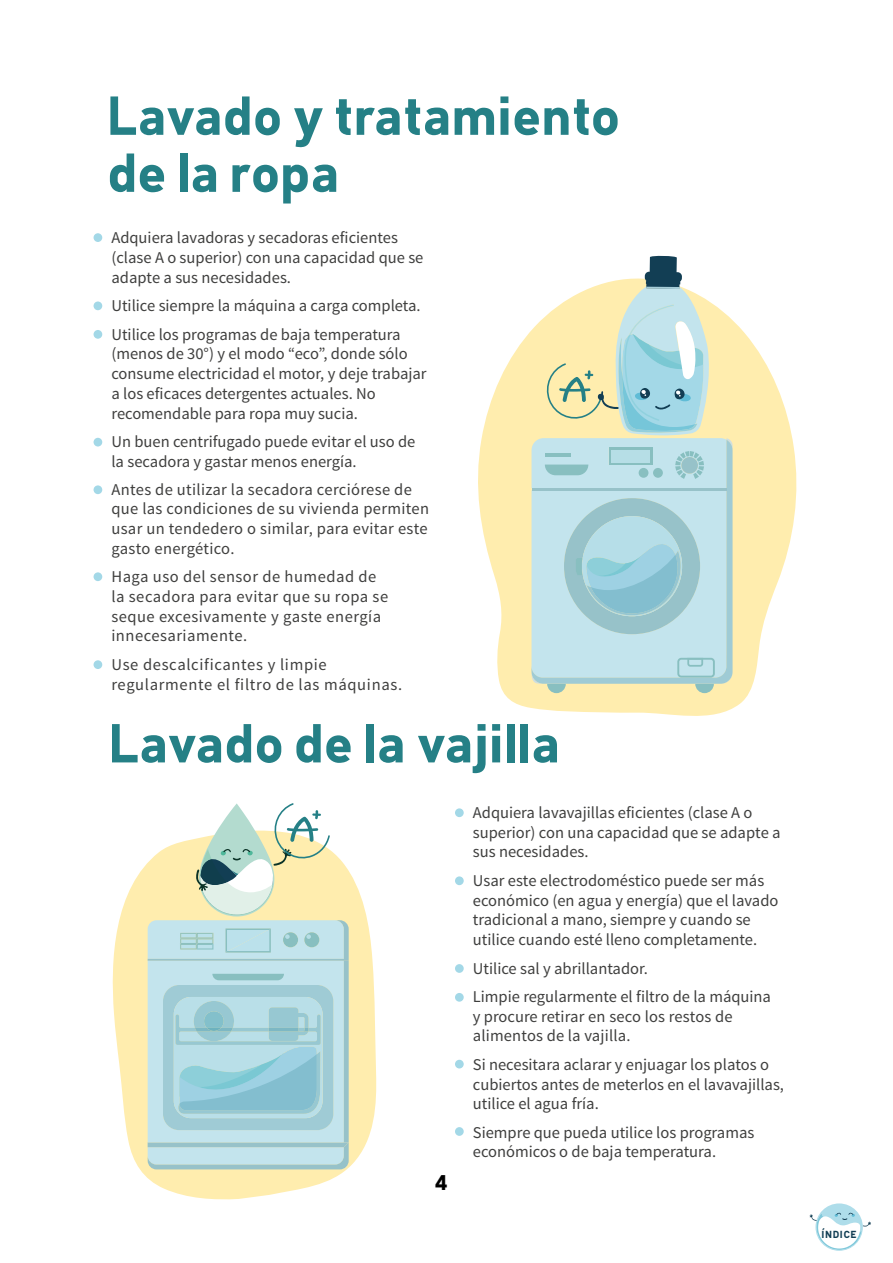
<style>
.page{position:relative;width:893px;height:1263px;background:#fff}
.page>*{position:absolute;margin:0;border:0;box-sizing:border-box;transform-origin:0 0}
.t1{font:700 54px/57px "Klima";color:#258086}
.t2{font:700 21px "Klima";color:#000}
.t3{font:16.5px/19.8px "Source Sans Pro";color:#3f3f3e}
.t4{font:16.5px/19.6px "Source Sans Pro";letter-spacing:.02em;color:#3f3f3e}
.t5{font:16.5px/19.8px "Source Sans Pro";letter-spacing:.03em;color:#3f3f3e}
.t6{font:16.5px/19.8px "Source Sans Pro";letter-spacing:.04em;color:#3f3f3e}
.t7{font:700 10.2px "Klima";letter-spacing:.07em;color:#123e54}
</style>
<div class="page">
<svg style="left:478px;top:303px;width:319px;height:413px;fill:#ffedae"></svg>
<svg style="left:112px;top:862px;width:265px;height:338px;fill:#ffedae"></svg>
<svg style="left:809px;top:1203px;width:62px;height:48px"></svg>
<div style="left:94px;top:233px;width:8px;height:9px;background:#a3d8e7;border-radius:50%"></div>
<div style="left:94px;top:301px;width:8px;height:9px;background:#a3d8e7;border-radius:50%"></div>
<div style="left:94px;top:330px;width:8px;height:9px;background:#a3d8e7;border-radius:50%"></div>
<div style="left:94px;top:438px;width:8px;height:8px;background:#a3d8e7;border-radius:50%"></div>
<div style="left:94px;top:485px;width:8px;height:9px;background:#a3d8e7;border-radius:50%"></div>
<div style="left:94px;top:572px;width:8px;height:9px;background:#a3d8e7;border-radius:50%"></div>
<div style="left:94px;top:660px;width:8px;height:9px;background:#a3d8e7;border-radius:50%"></div>
<div style="left:455px;top:808px;width:9px;height:9px;background:#a3d8e7;border-radius:50%"></div>
<div style="left:455px;top:993px;width:9px;height:9px;background:#a3d8e7;border-radius:50%"></div>
<div style="left:455px;top:876px;width:9px;height:9px;background:#a3d8e7;border-radius:50%"></div>
<div style="left:455px;top:1060px;width:9px;height:8px;background:#a3d8e7;border-radius:50%"></div>
<div style="left:455px;top:964px;width:9px;height:9px;background:#a3d8e7;border-radius:50%"></div>
<div style="left:455px;top:1127px;width:9px;height:9px;background:#a3d8e7;border-radius:50%"></div>
<svg style="left:547px;top:684px;width:19px;height:9px"></svg>
<svg style="left:695px;top:684px;width:19px;height:9px"></svg>
<svg style="left:531px;top:440px;width:201px;height:244px;fill:#c3e4ed"></svg>
<hr style="left:531px;top:488px;width:195px;height:2px;background:#97c2c9">
<svg style="left:677px;top:658px;width:38px;height:19px"></svg>
<svg style="left:564px;top:498px;width:136px;height:136px"></svg>
<svg style="left:543px;top:255px;width:169px;height:180px"></svg>
<svg style="left:148px;top:803px;width:201px;height:366px"></svg>
<h1 class="t1" style="left:110px;top:81px;width:514px">Lavado y tratamiento de la ropa</h1>
<p class="t3" style="left:111px;top:228px;width:313px">Adquiera lavadoras y secadoras eficientes (clase A o superior) con una capacidad que se adapte a sus necesidades.</p>
<p class="t3" style="left:111px;top:292px;width:311px;line-height:28.3px">Utilice siempre la máquina a carga completa.<br>Utilice los programas de baja temperatura</p>
<p class="t3" style="left:111px;top:344px;width:317px">(menos de 30°) y el modo “eco”, donde sólo consume electricidad el motor, y deje trabajar a los eficaces detergentes actuales. No recomendable para ropa muy sucia.</p>
<p class="t3" style="left:111px;top:432px;width:305px">Un buen centrifugado puede evitar el uso de la secadora y gastar menos energía.</p>
<p class="t4" style="left:111px;top:480px;width:319px">Antes de utilizar la secadora cerciórese de que las condiciones de su vivienda permiten usar un tendedero o similar, para evitar este gasto energético.</p>
<p class="t5" style="left:111px;top:567px;width:278px">Haga uso del sensor de humedad de la secadora para evitar que su ropa se seque excesivamente y gaste energía innecesariamente.</p>
<p class="t6" style="left:111px;top:655px;width:292px">Use descalcificantes y limpie regularmente el filtro de las máquinas.</p>
<h1 class="t1" style="left:111px;top:708px;width:453px">Lavado de la vajilla</h1>
<p class="t2" style="left:435px;top:1163px;width:15px">4</p>
<p class="t3" style="left:473px;top:803px;width:309px">Adquiera lavavajillas eficientes (clase A o superior) con una capacidad que se adapte a sus necesidades.</p>
<p class="t3" style="left:473px;top:871px;width:307px">Usar este electrodoméstico puede ser más económico (en agua y energía) que el lavado tradicional a mano, siempre y cuando se utilice cuando esté lleno completamente.</p>
<p class="t3" style="left:473px;top:954px;width:300px;line-height:28.3px">Utilice sal y abrillantador.<br>Limpie regularmente el filtro de la máquina</p>
<p class="t3" style="left:473px;top:1006px;width:261px">y procure retirar en seco los restos de alimentos de la vajilla.</p>
<p class="t3" style="left:473px;top:1054px;width:313px">Si necesitara aclarar y enjuagar los platos o cubiertos antes de meterlos en el lavavajillas, utilice el agua fría.</p>
<p class="t3" style="left:473px;top:1122px;width:283px">Siempre que pueda utilice los programas económicos o de baja temperatura.</p>
<p class="t7" style="left:822px;top:1224px;width:37px">ÍNDICE</p>
</div>
